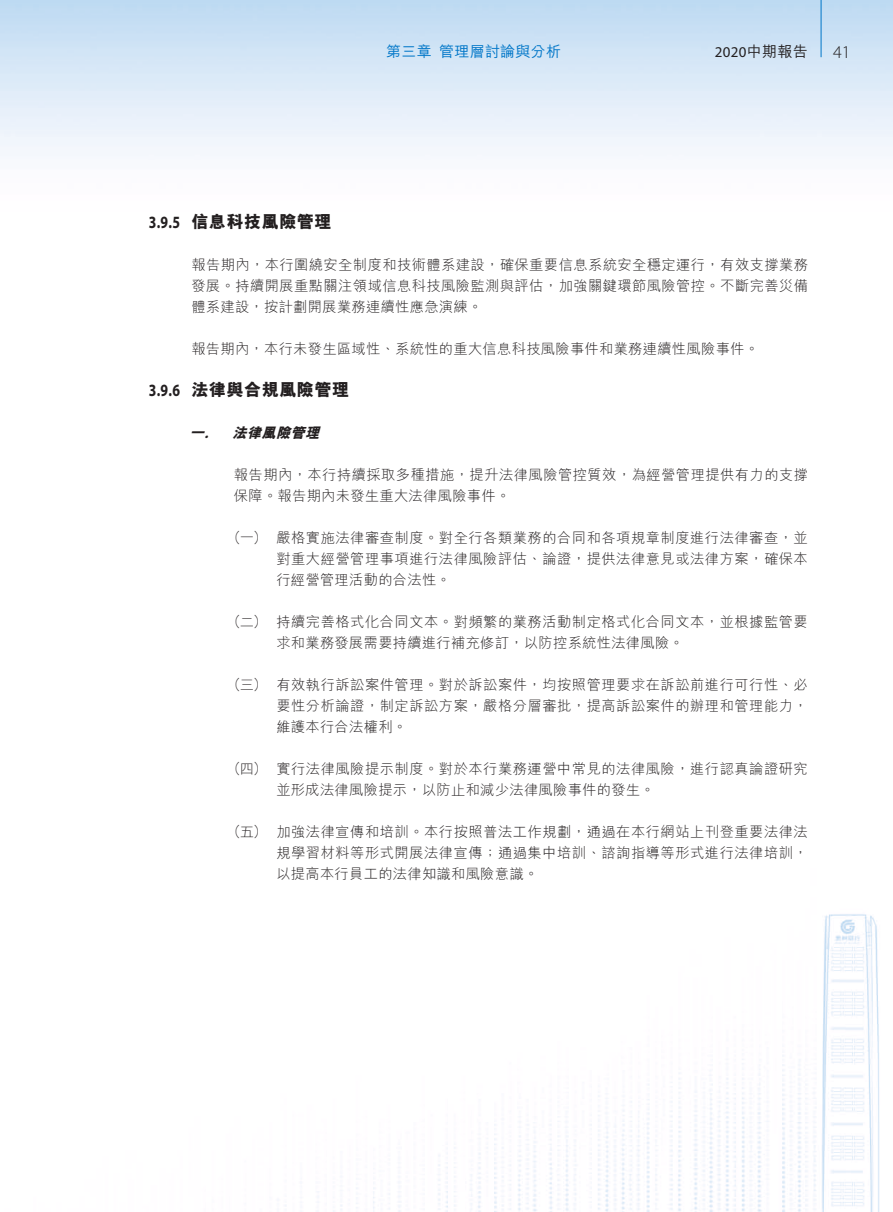
<style>
.page{position:relative;width:893px;height:1212px;background:#fff}
.page>*{position:absolute;margin:0;border:0;box-sizing:border-box;transform-origin:0 0}
.t1{font:300 18px "Myriad Pro";color:#231f20}
.t2{font:800 17.25px "M Hei HK";letter-spacing:.02em;color:#231f20}
.t3{font:500 15px "M Hei HK";letter-spacing:.02em;color:#0076c8}
.t4{font:15px "Myriad Pro";color:#231f20}
.t5{font:300 14.25px/21px "M Hei HK";letter-spacing:.035em;color:#231f20;text-align:justify}
.t6{font:italic 800 14.25px "M Hei HK";color:#231f20}
.s1{font-family:"M Hei HK";font-weight:500}
.s2{font-family:"Myriad Pro";font-weight:700}
</style>
<div class="page">
<img style="left:0;top:0;width:893px;height:1212px">
<hr style="left:821px;top:0;width:1px;height:57px;background:#0076c8">
<p class="t3" style="left:386px;top:40px;width:177px">第三章 管理層討論與分析</p>
<p class="t4" style="left:715px;top:42px;width:94px">2020<span class="s1">中期報告</span></p>
<p class="t1" style="left:833px;top:41px;width:19px">41</p>
<p class="t2" style="left:149px;top:213px;width:184px"><span class="s2">3.9.5</span> 信息科技風險管理</p>
<p class="t5" style="left:191px;top:254px;width:618px">報告期內，本行圍繞安全制度和技術體系建設，確保重要信息系統安全穩定運行，有效支撐業務發展。持續開展重點關注領域信息科技風險監測與評估，加強關鍵環節風險管控。不斷完善災備體系建設，按計劃開展業務連續性應急演練。</p>
<p class="t5" style="left:191px;top:338px;width:569px">報告期內，本行未發生區域性、系統性的重大信息科技風險事件和業務連續性風險事件。</p>
<p class="t2" style="left:149px;top:381px;width:202px"><span class="s2">3.9.6</span> 法律與合規風險管理</p>
<p class="t6" style="left:190px;top:426px;width:135px">一<span class="s2">.</span> 法律風險管理</p>
<p class="t5" style="left:234px;top:464px;width:576px">報告期內，本行持續採取多種措施，提升法律風險管控質效，為經營管理提供有力的支撐保障。報告期內未發生重大法律風險事件。</p>
<p class="t5" style="left:276px;top:527px;width:533px;text-indent:-50px">（一） 嚴格實施法律審查制度。對全行各類業務的合同和各項規章制度進行法律審查，並對重大經營管理事項進行法律風險評估、論證，提供法律意見或法律方案，確保本行經營管理活動的合法性。</p>
<p class="t5" style="left:276px;top:611px;width:533px;text-indent:-50px">（二） 持續完善格式化合同文本。對頻繁的業務活動制定格式化合同文本，並根據監管要求和業務發展需要持續進行補充修訂，以防控系統性法律風險。</p>
<p class="t5" style="left:276px;top:674px;width:533px;text-indent:-50px">（三） 有效執行訴訟案件管理。對於訴訟案件，均按照管理要求在訴訟前進行可行性、必要性分析論證，制定訴訟方案，嚴格分層審批，提高訴訟案件的辦理和管理能力，維護本行合法權利。</p>
<p class="t5" style="left:276px;top:758px;width:533px;text-indent:-50px">（四） 實行法律風險提示制度。對於本行業務運營中常見的法律風險，進行認真論證研究並形成法律風險提示，以防止和減少法律風險事件的發生。</p>
<p class="t5" style="left:276px;top:821px;width:533px;text-indent:-50px">（五） 加強法律宣傳和培訓。本行按照普法工作規劃，通過在本行網站上刊登重要法律法規學習材料等形式開展法律宣傳；通過集中培訓、諮詢指導等形式進行法律培訓，以提高本行員工的法律知識和風險意識。</p>
</div>
